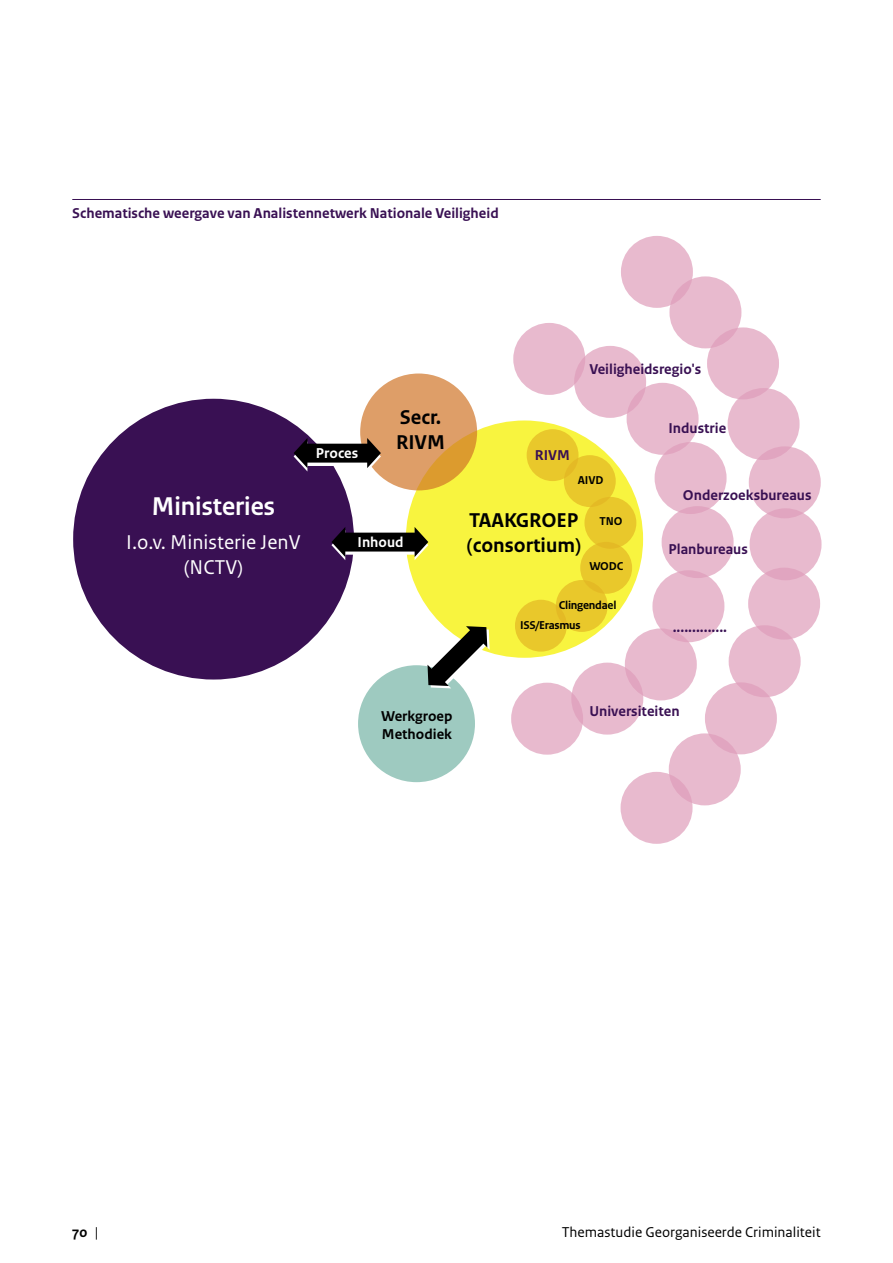
<style>
.page{position:relative;width:893px;height:1263px;background:#fff}
.page>*{position:absolute;margin:0;border:0;box-sizing:border-box;transform-origin:0 0}
.t1{font:700 27px "Rijksoverheid Sans Heading";color:#fff}
.t2{font:700 21px/25.2px "Rijksoverheid Sans Text";color:#000}
.t3{font:21px/25.2px "Rijksoverheid Sans Text";color:#fff;text-align:center}
.t4{font:700 15px "Rijksoverheid Sans Text";color:#391053}
.t5{font:15px "Rijksoverheid Sans Text";color:#000}
.t6{font:700 15px/18px "Rijksoverheid Sans Text";color:#000}
.t7{font:700 15px "Rijksoverheid Sans Text";color:#fff}
.t8{font:700 12px "Rijksoverheid Sans Text";letter-spacing:-.02em;color:#000}
.s1{font-weight:400}
</style>
<div class="page">
<hr style="left:72px;top:199px;width:749px;height:1px;background:#391053">
<div style="left:669px;top:276px;width:72px;height:72px;background:#e8bace;border-radius:50%"></div>
<div style="left:707px;top:327px;width:72px;height:72px;background:#e8bace;border-radius:50%"></div>
<div style="left:728px;top:388px;width:72px;height:72px;background:#e8bace;border-radius:50%"></div>
<svg style="left:749px;top:446px;width:72px;height:72px;background:#e7b9cd"></svg>
<svg style="left:749px;top:508px;width:72px;height:72px;background:#e7b9cd"></svg>
<div style="left:748px;top:568px;width:72px;height:72px;background:linear-gradient(to bottom,#e5b0c7,#eac0d2);border-radius:50%"></div>
<svg style="left:729px;top:625px;width:72px;height:72px;background:#e7b8cd"></svg>
<svg style="left:705px;top:682px;width:72px;height:72px;background:#e7b8cd"></svg>
<svg style="left:669px;top:733px;width:72px;height:72px;background:#e7b9cd"></svg>
<svg style="left:621px;top:772px;width:72px;height:72px;background:#e7b9cd"></svg>
<div style="left:621px;top:236px;width:72px;height:72px;background:#e8bace;border-radius:50%"></div>
<div style="left:513px;top:323px;width:72px;height:72px;background:#e8bace;border-radius:50%"></div>
<div style="left:511px;top:683px;width:72px;height:72px;background:#e8bace;border-radius:50%"></div>
<div style="left:574px;top:346px;width:72px;height:72px;background:#e8bace;border-radius:50%"></div>
<div style="left:627px;top:383px;width:72px;height:72px;background:#e8bace;border-radius:50%"></div>
<div style="left:655px;top:442px;width:72px;height:72px;background:#e8bace;border-radius:50%"></div>
<div style="left:662px;top:506px;width:72px;height:72px;background:#e8bace;border-radius:50%"></div>
<div style="left:652px;top:570px;width:72px;height:72px;background:#e8bace;border-radius:50%"></div>
<div style="left:625px;top:628px;width:72px;height:72px;background:#e8bace;border-radius:50%"></div>
<svg style="left:571px;top:663px;width:72px;height:72px;background:#e7b8cd"></svg>
<div style="left:406px;top:420px;width:237px;height:238px;background:#f8f43f;border-radius:50%"></div>
<div style="left:73px;top:399px;width:281px;height:280px;background:#391053;border-radius:50%"></div>
<div style="left:358px;top:665px;width:117px;height:117px;background:#9ecac0;border-radius:50%"></div>
<svg style="left:360px;top:373px;width:117px;height:117px;background:#dd9e60"></svg>
<div style="left:527px;top:429px;width:51px;height:52px;background:#e9c82b;border-radius:50%"></div>
<div style="left:564px;top:455px;width:52px;height:52px;background:#e9c82b;border-radius:50%"></div>
<div style="left:515px;top:600px;width:52px;height:52px;background:#e9c82b;border-radius:50%"></div>
<div style="left:556px;top:580px;width:52px;height:52px;background:#e9c82b;border-radius:50%"></div>
<div style="left:584px;top:497px;width:52px;height:52px;background:#e9c82b;border-radius:50%"></div>
<div style="left:580px;top:542px;width:52px;height:52px;background:linear-gradient(to right,#e8c62a,#e9c82b);border-radius:50%"></div>
<svg style="left:331px;top:527px;width:97px;height:33px"></svg>
<svg style="left:294px;top:438px;width:87px;height:33px"></svg>
<svg style="left:427px;top:626px;width:63px;height:62px"></svg>
<p class="t4" style="left:72px;top:204px;width:428px">Schematische weergave van Analistennetwerk Nationale Veiligheid</p>
<p class="t7" style="left:316px;top:445px;width:44px">Proces</p>
<h2 class="t2" style="left:396px;top:405px;width:50px">Secr.<br>RIVM</h2>
<p class="t4" style="left:535px;top:446px;width:36px">RIVM</p>
<p class="t4" style="left:589px;top:361px;width:113px">Veiligheidsregio's</p>
<p class="t4" style="left:668px;top:420px;width:59px">Industrie</p>
<h1 class="t1" style="left:152px;top:491px;width:125px">Ministeries</h1>
<h2 class="t3" style="left:126px;top:530px;width:176px">I.o.v. Ministerie JenV (NCTV)</h2>
<p class="t7" style="left:358px;top:534px;width:47px">Inhoud</p>
<p class="t8" style="left:578px;top:473px;width:27px">AIVD</p>
<p class="t8" style="left:599px;top:514px;width:25px">TNO</p>
<p class="t8" style="left:589px;top:559px;width:35px">WODC</p>
<h2 class="t2" style="left:467px;top:508px;width:116px">TAAKGROEP (consortium)</h2>
<p class="t8" style="left:559px;top:598px;width:59px">Clingendael</p>
<p class="t8" style="left:520px;top:618px;width:62px">ISS/Erasmus</p>
<p class="t4" style="left:683px;top:487px;width:130px">Onderzoeksbureaus</p>
<p class="t4" style="left:668px;top:541px;width:81px">Planbureaus</p>
<p class="t4" style="left:673px;top:618px;width:56px">..............</p>
<p class="t6" style="left:381px;top:707px;width:73px">Werkgroep<br>Methodiek</p>
<p class="t4" style="left:589px;top:703px;width:92px">Universiteiten</p>
<p class="t6" style="left:72px;top:1223px;width:28px">70 <span class="s1">|</span></p>
<p class="t5" style="left:562px;top:1223px;width:260px">Themastudie Georganiseerde Criminaliteit</p>
</div>
